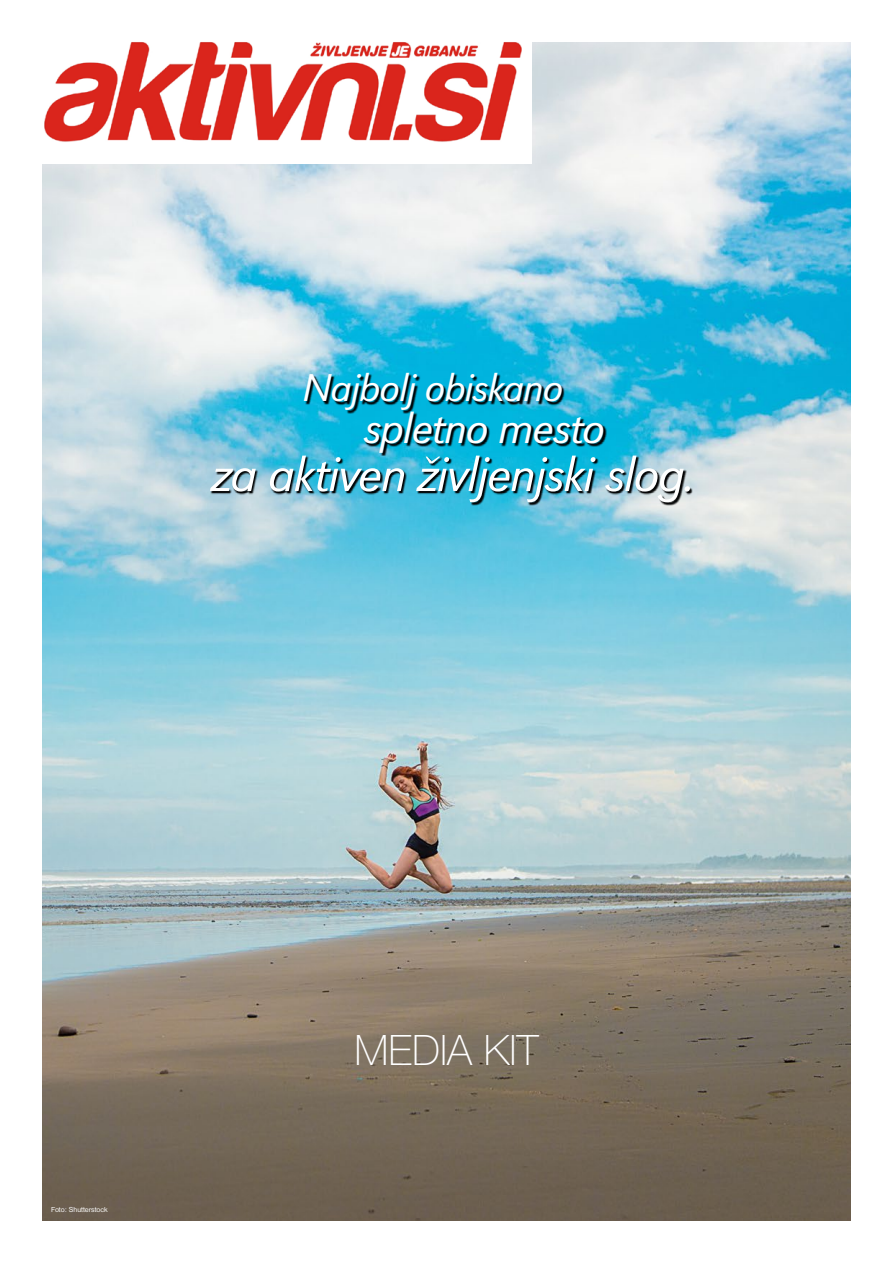
<style>
.page{position:relative;width:893px;height:1263px;background:#fff}
.page>*{position:absolute;margin:0;border:0;box-sizing:border-box;transform-origin:0 0}
.Body_-_Nimbus_Sans_9_11{font:50.55px "URW Grotesk TCE Ligh Ital";letter-spacing:-.035em;color:#fff}
.Body_-_Nimbus_Sans_9_11-2{font:44.85px "URW Grotesk TCE Ligh Ital";letter-spacing:-.03em;color:#fff}
.t1{font:100 42px "Helvetica Neue LT Pro";color:#fff}
.Body_-_Nimbus_Sans_9_11-3{font:40.35px "URW Grotesk TCE Ligh Ital";letter-spacing:-.03em;color:#fff}
.t2{font:7.5px "Nimbus San DCE";color:#fff}
</style>
<div class="page">
<img style="left:43px;top:43px;width:807px;height:1177px">
<img style="left:43px;top:42px;width:489px;height:121px">
<svg style="left:305px;top:373px;width:260px;height:40px;background:#088faf"></svg>
<svg style="left:364px;top:412px;width:243px;height:44px;background:#0494b3"></svg>
<img style="left:211px;top:456px;width:482px;height:49px">
<p class="Body_-_Nimbus_Sans_9_11-3" style="left:302px;top:365px;width:263px">Najbolj obiskano</p>
<p class="Body_-_Nimbus_Sans_9_11-2" style="left:364px;top:403px;width:243px">spletno mesto</p>
<p class="Body_-_Nimbus_Sans_9_11" style="left:211px;top:445px;width:485px">za aktiven življenjski slog.</p>
<p class="t2" style="left:51px;top:1205px;width:58px">Foto: Shutterstock</p>
<p class="t1" style="left:354px;top:1025px;width:185px">MEDIA KIT</p>
</div>
